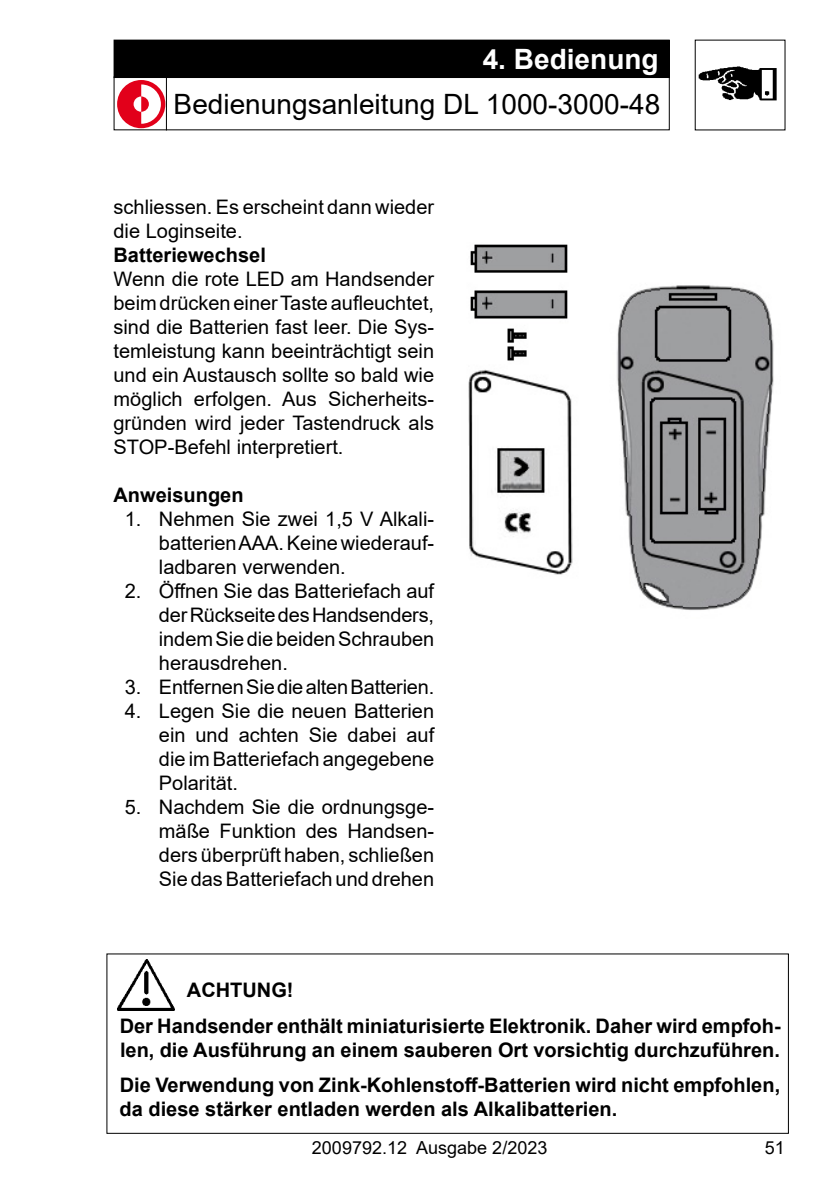
<style>
.page{position:relative;width:840px;height:1191px;background:#fff}
.page>*{position:absolute;margin:0;border:0;box-sizing:border-box;transform-origin:0 0}
.t1{font:28px "Arial";color:#000}
.t2{font:700 28px "Arial";color:#fff}
.t3{font:20px/24px "Arial";color:#000;text-align:justify}
.t4{font:700 20px/35.4px "Arial";color:#000}
.t5{font:18px "Arial";color:#000}
</style>
<div class="page">
<div style="left:117px;top:80px;width:48px;height:48px;background:#e2001a;border-radius:50%"></div>
<svg style="left:133px;top:84px;width:28px;height:40px"></svg>
<img style="left:698px;top:66px;width:79px;height:35px">
<img style="left:468px;top:244px;width:306px;height:366px">
<div style="left:114px;top:40px;width:555px;height:38px;background:#000"></div>
<div style="left:113px;top:76px;width:556px;height:54px;border:1px solid #000"></div>
<hr style="left:166px;top:77px;width:1px;height:53px;background:#000">
<img style="left:117px;top:960px;width:57px;height:50px">
<h1 class="t2" style="left:482px;top:39px;width:177px">4. Bedienung</h1>
<h1 class="t1" style="left:173px;top:85px;width:488px">Bedienungsanleitung DL 1000-3000-48</h1>
<p class="t3" style="left:113px;top:194px;width:322px">schliessen. Es erscheint dann wieder die Loginseite.</p>
<p class="t4" style="left:113px;top:237px;width:154px">Batteriewechsel</p>
<p class="t3" style="left:113px;top:266px;width:322px">Wenn die rote LED am Handsender beimdrückeneinerTasteaufleuchtet, sind die Batterien fast leer. Die Sys&shy;temleistung kann beeinträchtigt sein und ein Austausch sollte so bald wie möglich erfolgen. Aus Sicherheits&shy;gründen wird jeder Tastendruck als STOP-Befehl interpretiert.</p>
<p class="t4" style="left:113px;top:477px;width:132px">Anweisungen</p>
<p class="t3" style="left:159px;top:506px;width:276px;text-indent:-34px">1. Nehmen Sie zwei 1,5 V Alkali&shy;batterien AAA. Keine wiederauf&shy;ladbaren verwenden.</p>
<p class="t3" style="left:159px;top:578px;width:277px;text-indent:-34px">2. Öffnen Sie das Batteriefach auf der Rückseite des Handsenders, indem Sie die beiden Schrauben herausdrehen.</p>
<p class="t3" style="left:125px;top:674px;width:311px">3. Entfernen Sie die alten Batterien.</p>
<p class="t3" style="left:159px;top:698px;width:276px;text-indent:-34px">4. Legen Sie die neuen Batterien ein und achten Sie dabei auf die im Batteriefach angegebene Polarität.</p>
<p class="t3" style="left:159px;top:794px;width:276px;text-indent:-34px">5. Nachdem Sie die ordnungsge&shy;mäße Funktion des Handsen&shy;ders überprüft haben, schließen Sie das Batteriefach und drehen</p>
<p class="t4" style="left:120px;top:973px;width:662px;text-indent:67px">ACHTUNG!<br>Der Handsender enthält miniaturisierte Elektronik. Daher wird empfoh-</p>
<p class="t4" style="left:120px;top:1032px;width:661px">len, die Ausführung an einem sauberen Ort vorsichtig durchzuführen.<br>Die Verwendung von Zink-Kohlenstoff-Batterien wird nicht empfohlen,</p>
<p class="t4" style="left:119px;top:1091px;width:499px">da diese stärker entladen werden als Alkalibatterien.</p>
<p class="t5" style="left:312px;top:1135px;width:237px">2009792.12 Ausgabe 2/2023</p>
<p class="t5" style="left:764px;top:1135px;width:22px">51</p>
</div>
